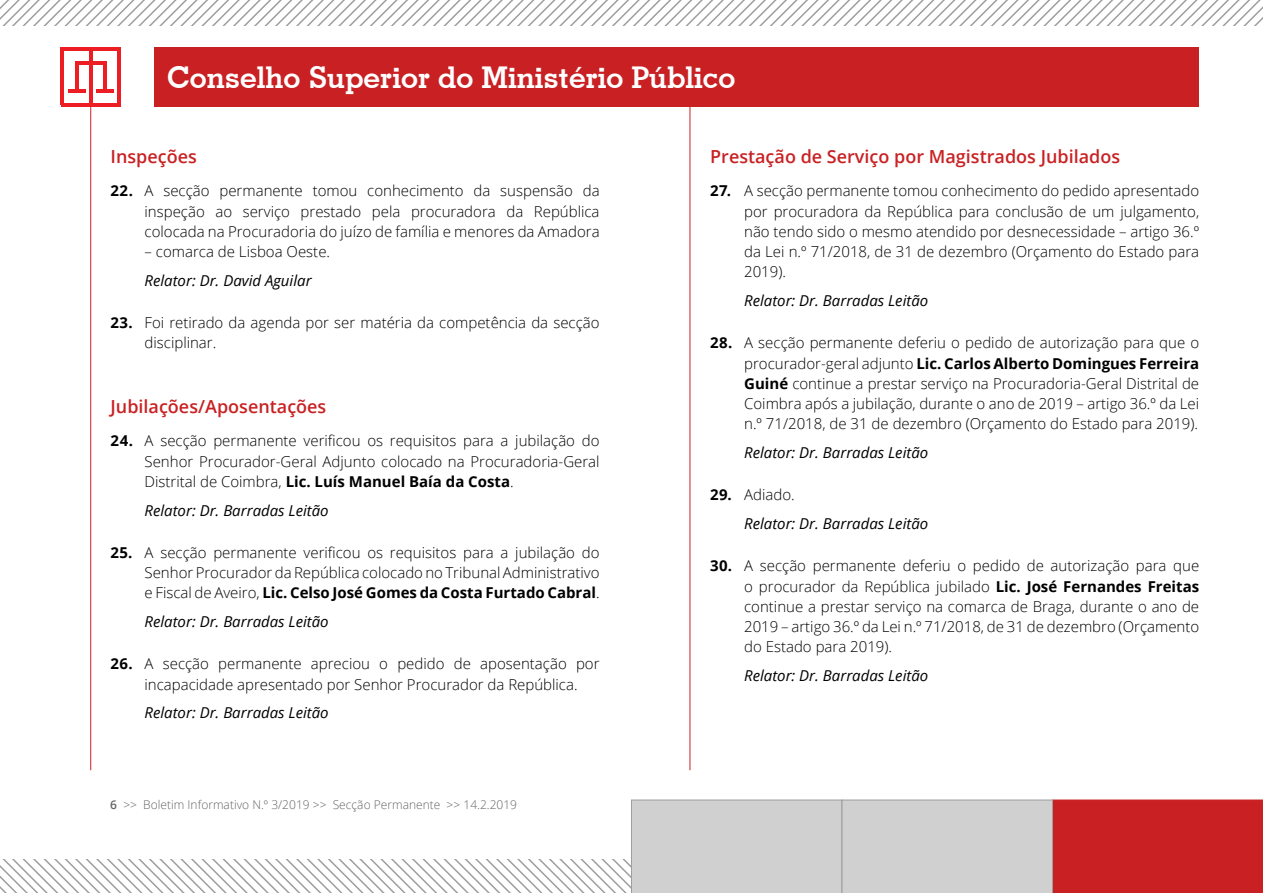
<style>
.page{position:relative;width:1263px;height:893px;background:#fff}
.page>*{position:absolute;margin:0;border:0;box-sizing:border-box;transform-origin:0 0}
.t1{font:700 30px "Geometric Slab 703 BT";color:#fff}
.titulo_texto{font:600 18px "Open Sans";color:#c92123}
.texto_miolo_light{font:300 15px/20.2px "Open Sans";color:#000;text-align:justify}
.relator_fim{font:italic 15px "Open Sans";color:#000}
.texto_miolo_light_fi{font:300 15px/20.2px "Open Sans";color:#000}
.t2{font:300 12px "Open Sans";color:#646464}
.s1{font-weight:700}
.s2{font-weight:600}
</style>
<div class="page">
<svg style="left:0;top:800px;width:1263px;height:93px"></svg>
<div style="left:154px;top:47px;width:1045px;height:60px;background:#c92123"></div>
<hr style="left:90px;top:104px;width:1px;height:666px;background:#c92123">
<hr style="left:75px;top:61px;width:3px;height:31px;background:#ed1d24">
<hr style="left:61px;top:47px;width:3px;height:58px;background:#ed1d24">
<hr style="left:117px;top:49px;width:3px;height:56px;background:#ed1d24">
<hr style="left:61px;top:103px;width:59px;height:4px;background:#ed1d24">
<hr style="left:61px;top:47px;width:59px;height:4px;background:#ed1d24">
<hr style="left:89px;top:48px;width:3px;height:56px;background:#ed1d24">
<hr style="left:68px;top:89px;width:17px;height:4px;background:#ed1d24">
<hr style="left:103px;top:61px;width:3px;height:31px;background:#ed1d24">
<hr style="left:75px;top:61px;width:31px;height:4px;background:#ed1d24">
<hr style="left:96px;top:89px;width:18px;height:4px;background:#ed1d24">
<hr style="left:690px;top:104px;width:1px;height:666px;background:#c92123">
<svg style="left:0;top:0;width:1263px;height:26px"></svg>
<h1 class="t1" style="left:167px;top:60px;width:570px">Conselho Superior do Ministério Público</h1>
<p class="titulo_texto" style="left:111px;top:144px;width:88px">Inspeções</p>
<p class="texto_miolo_light" style="left:145px;top:180px;width:456px;text-indent:-34px"><span class="s1">22.</span> A secção permanente tomou conhecimento da suspensão da inspeção ao serviço prestado pela procuradora da República colocada na Procuradoria do juízo de família e menores da Amadora</p>
<p class="texto_miolo_light" style="left:145px;top:241px;width:187px">– comarca de Lisboa Oeste.</p>
<p class="relator_fim" style="left:145px;top:270px;width:169px">Relator: Dr. David Aguilar</p>
<p class="texto_miolo_light_fi" style="left:145px;top:312px;width:457px;text-indent:-34px"><span class="s1">23.</span> Foi retirado da agenda por ser matéria da competência da secção disciplinar.</p>
<p class="titulo_texto" style="left:111px;top:394px;width:217px">Jubilações/Aposentações</p>
<p class="texto_miolo_light" style="left:145px;top:430px;width:456px;text-indent:-34px"><span class="s1">24.</span> A secção permanente verificou os requisitos para a jubilação do Senhor Procurador‑Geral Adjunto colocado na Procuradoria‑Geral Distrital de Coimbra, <span class="s1">Lic. Luís Manuel Baía da Costa</span>.</p>
<p class="relator_fim" style="left:145px;top:500px;width:186px">Relator: Dr. Barradas Leitão</p>
<p class="texto_miolo_light" style="left:145px;top:542px;width:456px;text-indent:-34px"><span class="s1">25.</span> A secção permanente verificou os requisitos para a jubilação do Senhor Procurador da República colocado no Tribunal Administrativo e Fiscal de Aveiro, <span class="s1">Lic. Celso José Gomes da Costa Furtado Cabral</span>.</p>
<p class="relator_fim" style="left:145px;top:611px;width:186px">Relator: Dr. Barradas Leitão</p>
<p class="texto_miolo_light" style="left:145px;top:653px;width:456px;text-indent:-34px"><span class="s1">26.</span> A secção permanente apreciou o pedido de aposentação por incapacidade apresentado por Senhor Procurador da República.</p>
<p class="relator_fim" style="left:145px;top:703px;width:186px">Relator: Dr. Barradas Leitão</p>
<p class="t2" style="left:110px;top:796px;width:408px"><span class="s2">6</span> &gt;&gt; Boletim Informativo N.º 3/2019 &gt;&gt; Secção Permanente &gt;&gt; 14.2.2019</p>
<p class="titulo_texto" style="left:710px;top:144px;width:411px">Prestação de Serviço por Magistrados Jubilados</p>
<p class="texto_miolo_light" style="left:744px;top:180px;width:456px;text-indent:-34px"><span class="s1">27.</span> A secção permanente tomou conhecimento do pedido apresentado por procuradora da República para conclusão de um julgamento, não tendo sido o mesmo atendido por desnecessidade – artigo 36.º da Lei n.º 71/2018, de 31 de dezembro (Orçamento do Estado para 2019).</p>
<p class="relator_fim" style="left:744px;top:290px;width:186px">Relator: Dr. Barradas Leitão</p>
<p class="texto_miolo_light" style="left:744px;top:332px;width:456px;text-indent:-34px"><span class="s1">28.</span> A secção permanente deferiu o pedido de autorização para que o procurador‑geral adjunto <span class="s1">Lic. Carlos Alberto Domingues Ferreira Guiné</span> continue a prestar serviço na Procuradoria‑Geral Distrital de Coimbra após a jubilação, durante o ano de 2019 – artigo 36.º da Lei n.º 71/2018, de 31 de dezembro (Orçamento do Estado para 2019).</p>
<p class="relator_fim" style="left:744px;top:442px;width:186px">Relator: Dr. Barradas Leitão</p>
<p class="texto_miolo_light" style="left:710px;top:484px;width:86px"><span class="s1">29.</span> Adiado.</p>
<p class="relator_fim" style="left:744px;top:513px;width:186px">Relator: Dr. Barradas Leitão</p>
<p class="texto_miolo_light" style="left:744px;top:555px;width:457px;text-indent:-34px"><span class="s1">30.</span> A secção permanente deferiu o pedido de autorização para que o procurador da República jubilado <span class="s1">Lic. José Fernandes Freitas </span>continue a prestar serviço na comarca de Braga, durante o ano de 2019 – artigo 36.º da Lei n.º 71/2018, de 31 de dezembro (Orçamento do Estado para 2019).</p>
<p class="relator_fim" style="left:744px;top:665px;width:186px">Relator: Dr. Barradas Leitão</p>
</div>
